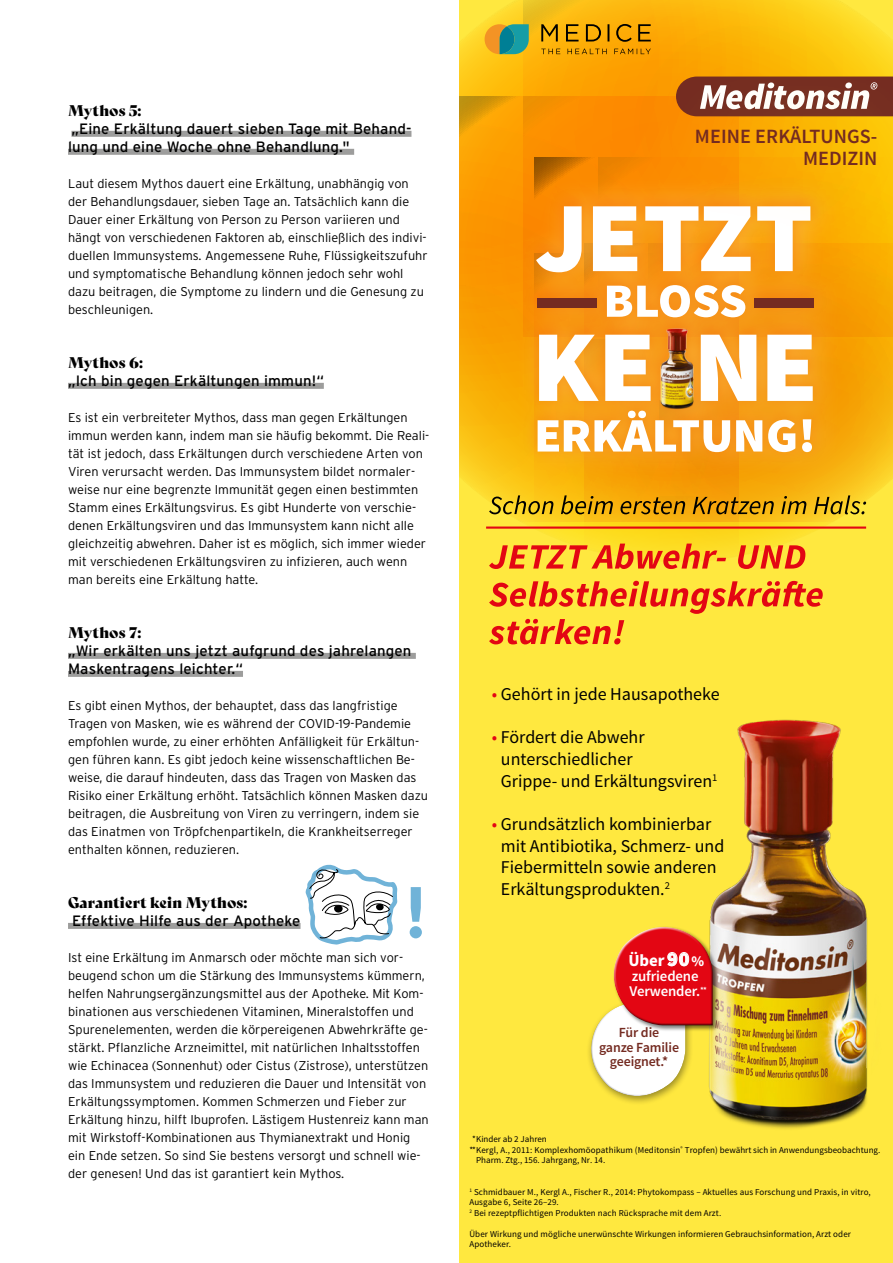
<style>
.page{position:relative;width:893px;height:1263px;background:#fff}
.page>*{position:absolute;margin:0;border:0;box-sizing:border-box;transform-origin:0 0}
.t1{font:600 20.25px/22.5px "Source Sans Pro";letter-spacing:.005em;color:#742b21;text-align:right}
.t2{font:18px/21.6px "Source Sans Pro";color:#000}
.t3{font:700 16.8px "Source Sans Pro";color:#fff}
.t4{font:15px/18px "Interstate";letter-spacing:.01em;color:#000}
.t5{font:15px "Bely Display";letter-spacing:.01em;color:#000}
.t6{font:600 14.85px/15.5px "Source Sans Pro";letter-spacing:-.01em;color:#fff}
.t7{font:600 13.95px/14.5px "Source Sans Pro";letter-spacing:-.01em;color:#742b21;text-align:center}
.t8{font:300 12.75px/18px "Interstate";color:#000}
.t9{font:9px/10.5px "Source Sans Pro";letter-spacing:.01em;color:#000}
.s1{color:#e30613}
.s2{font-size:20.1px}
.s3{font-size:14.7px}
</style>
<div class="page">
<div style="left:459px;top:0;width:434px;height:1263px;background:#ffe83f"></div>
<svg style="left:522px;top:521px;width:62px;height:23px"></svg>
<svg style="left:584px;top:521px;width:283px;height:60px"></svg>
<svg style="left:459px;top:0;width:434px;height:521px;background:#f9af0d"></svg>
<svg style="left:512px;top:172px;width:336px;height:308px;background:#f59d04"></svg>
<img style="left:518px;top:186px;width:313px;height:281px">
<svg style="left:538px;top:411px;width:192px;height:41px;background:#f9c882"></svg>
<svg style="left:736px;top:420px;width:26px;height:31px"></svg>
<svg style="left:768px;top:420px;width:27px;height:32px"></svg>
<svg style="left:802px;top:419px;width:10px;height:33px"></svg>
<svg style="left:536px;top:206px;width:46px;height:66px;background:#fbc27f"></svg>
<svg style="left:593px;top:206px;width:44px;height:65px;background:#fdead2"></svg>
<svg style="left:645px;top:243px;width:106px;height:28px;background:#fac888"></svg>
<svg style="left:757px;top:243px;width:53px;height:28px"></svg>
<svg style="left:607px;top:285px;width:138px;height:32px;background:#fbd19d"></svg>
<svg style="left:539px;top:335px;width:60px;height:66px;background:#fbdbac"></svg>
<svg style="left:605px;top:335px;width:46px;height:66px;background:#fde6c8"></svg>
<svg style="left:701px;top:335px;width:55px;height:66px;background:#fde8cc"></svg>
<svg style="left:767px;top:335px;width:46px;height:66px;background:#fce7c8"></svg>
<div style="left:537px;top:298px;width:59px;height:10px;background:#742b21"></div>
<div style="left:754px;top:298px;width:59px;height:10px;background:#742b21"></div>
<img style="left:655px;top:320px;width:46px;height:93px">
<div style="left:628px;top:49px;width:265px;height:194px;background:#fff03e;opacity:.75"></div>
<svg style="left:541px;top:24px;width:110px;height:18px;background:#bf8406"></svg>
<svg style="left:541px;top:49px;width:110px;height:5px"></svg>
<svg style="left:485px;top:24px;width:44px;height:30px"></svg>
<svg style="left:489px;top:581px;width:334px;height:63px"></svg>
<svg style="left:489px;top:544px;width:316px;height:25px"></svg>
<svg style="left:489px;top:495px;width:377px;height:19px;background:#bf8f10"></svg>
<hr style="left:486px;top:526px;width:380px;height:3px;background:#e30613">
<img style="left:709px;top:719px;width:159px;height:410px">
<div style="left:585px;top:998px;width:109px;height:108px;background:#000;opacity:.4"></div>
<div style="left:612px;top:926px;width:107px;height:106px;background:#000;opacity:.5"></div>
<svg style="left:590px;top:926px;width:123px;height:170px"></svg>
<svg style="left:613px;top:926px;width:93px;height:77px"></svg>
<div style="left:617px;top:939px;width:99px;height:89px;background:#000;opacity:.7"></div>
<svg style="left:410px;top:887px;width:12px;height:51px"></svg>
<div style="left:71px;top:131px;width:340px;height:6px;background:#9d9d9c"></div>
<div style="left:68px;top:149px;width:286px;height:6px;background:#9d9d9c"></div>
<div style="left:68px;top:383px;width:256px;height:6px;background:#9d9d9c"></div>
<div style="left:68px;top:653px;width:348px;height:6px;background:#9d9d9c"></div>
<div style="left:68px;top:671px;width:175px;height:6px;background:#9d9d9c"></div>
<div style="left:68px;top:923px;width:233px;height:6px;background:#9d9d9c"></div>
<svg style="left:305px;top:864px;width:93px;height:81px"></svg>
<p class="t5" style="left:68px;top:98px;width:75px">Mythos 5:</p>
<p class="t4" style="left:68px;top:119px;width:345px">„Eine Erkältung dauert sieben Tage mit Behand&shy;lung und eine Woche ohne Behandlung."</p>
<p class="t8" style="left:68px;top:174px;width:361px">Laut diesem Mythos dauert eine Erkältung, unabhängig von der Behandlungsdauer, sieben Tage an. Tatsächlich kann die Dauer einer Erkältung von Person zu Person variieren und hängt von verschiedenen Faktoren ab, einschließlich des indivi&shy;duellen Immunsystems. Angemessene Ruhe, Flüssigkeitszufuhr und symptomatische Behandlung können jedoch sehr wohl dazu beitragen, die Symptome zu lindern und die Genesung zu beschleunigen.</p>
<p class="t5" style="left:68px;top:350px;width:76px">Mythos 6:</p>
<p class="t4" style="left:68px;top:371px;width:257px">„Ich bin gegen Erkältungen immun!“</p>
<p class="t8" style="left:68px;top:408px;width:363px">Es ist ein verbreiteter Mythos, dass man gegen Erkältungen immun werden kann, indem man sie häufig bekommt. Die Reali&shy;tät ist jedoch, dass Erkältungen durch verschiedene Arten von Viren verursacht werden. Das Immunsystem bildet normaler&shy;weise nur eine begrenzte Immunität gegen einen bestimmten Stamm eines Erkältungsvirus. Es gibt Hunderte von verschie&shy;denen Erkältungsviren und das Immunsystem kann nicht alle gleichzeitig abwehren. Daher ist es möglich, sich immer wieder mit verschiedenen Erkältungsviren zu infizieren, auch wenn man bereits eine Erkältung hatte.</p>
<p class="t5" style="left:68px;top:620px;width:75px">Mythos 7:</p>
<p class="t4" style="left:68px;top:641px;width:345px">„Wir erkälten uns jetzt aufgrund des jahrelangen<br>Maskentragens leichter.“</p>
<p class="t8" style="left:68px;top:696px;width:362px">Es gibt einen Mythos, der behauptet, dass das langfristige Tragen von Masken, wie es während der COVID-19-Pandemie empfohlen wurde, zu einer erhöhten Anfälligkeit für Erkältun&shy;gen führen kann. Es gibt jedoch keine wissenschaftlichen Be&shy;weise, die darauf hindeuten, dass das Tragen von Masken das Risiko einer Erkältung erhöht. Tatsächlich können Masken dazu beitragen, die Ausbreitung von Viren zu verringern, indem sie das Einatmen von Tröpfchenpartikeln, die Krankheitserreger enthalten können, reduzieren.</p>
<p class="t5" style="left:68px;top:890px;width:181px">Garantiert kein Mythos:</p>
<p class="t4" style="left:72px;top:911px;width:230px">Effektive Hilfe aus der Apotheke</p>
<p class="t8" style="left:68px;top:948px;width:362px">Ist eine Erkältung im Anmarsch oder möchte man sich vor&shy;beugend schon um die Stärkung des Immunsystems kümmern, helfen Nahrungsergänzungsmittel aus der Apotheke. Mit Kom&shy;binationen aus verschiedenen Vitaminen, Mineralstoffen und Spurenelementen, werden die körpereigenen Abwehrkräfte ge&shy;stärkt. Pflanzliche Arzneimittel, mit natürlichen Inhaltsstoffen wie Echinacea (Sonnenhut) oder Cistus (Zistrose), unterstützen das Immunsystem und reduzieren die Dauer und Intensität von Erkältungssymptomen. Kommen Schmerzen und Fieber zur Erkältung hinzu, hilft Ibuprofen. Lästigem Hustenreiz kann man mit Wirkstoff-Kombinationen aus Thymianextrakt und Honig ein Ende setzen. So sind Sie bestens versorgt und schnell wie&shy;der genesen! Und das ist garantiert kein Mythos.</p>
<h1 class="t1" style="left:695px;top:125px;width:184px">MEINE ERKÄLTUNGS-<br>MEDIZIN</h1>
<h2 class="t2" style="left:492px;top:684px;width:229px"><span class="s1">•</span> Gehört in jede Hausapotheke</h2>
<h2 class="t2" style="left:501px;top:727px;width:218px;text-indent:-9px"><span class="s1">•</span> Fördert die Abwehr unterschiedlicher<br>Grippe- und Erkältungsviren<sup>1</sup></h2>
<h2 class="t2" style="left:501px;top:813px;width:225px;text-indent:-9px"><span class="s1">•</span> Grundsätzlich kombinierbar mit Antibiotika, Schmerz- und<br>Fiebermitteln sowie anderen<br>Erkältungsprodukten.<sup>2</sup></h2>
<h3 class="t3" style="left:628px;top:948px;width:77px">Über <span class="s2">90</span> <span class="s3">%</span></h3>
<p class="t6" style="left:629px;top:969px;width:79px">zufriedene<br>Verwender.<sup>**</sup></p>
<p class="t7" style="left:599px;top:1026px;width:81px">Für die<br>ganze Familie geeignet.*</p>
<p class="t9" style="left:472px;top:1134px;width:76px">*Kinder ab 2 Jahren</p>
<p class="t9" style="left:469px;top:1144px;width:412px">**Kergl, A., 2011: Komplexhomöopathikum (Meditonsin<sup>®</sup> Tropfen) bewährt sich in Anwendungsbeobachtung.</p>
<p class="t9" style="left:476px;top:1155px;width:131px">Pharm. Ztg., 156. Jahrgang, Nr. 14.</p>
<p class="t9" style="left:469px;top:1186px;width:403px"><sup>1</sup> Schmidbauer M., Kergl A., Fischer R., 2014: Phytokompass – Aktuelles aus Forschung und Praxis, in vitro,<br>Ausgabe 6, Seite 26–29.<br><sup>2</sup> Bei rezeptpflichtigen Produkten nach Rücksprache mit dem Arzt.</p>
<p class="t9" style="left:469px;top:1228px;width:383px">Über Wirkung und mögliche unerwünschte Wirkungen informieren Gebrauchsinformation, Arzt oder<br>Apotheker.</p>
</div>
